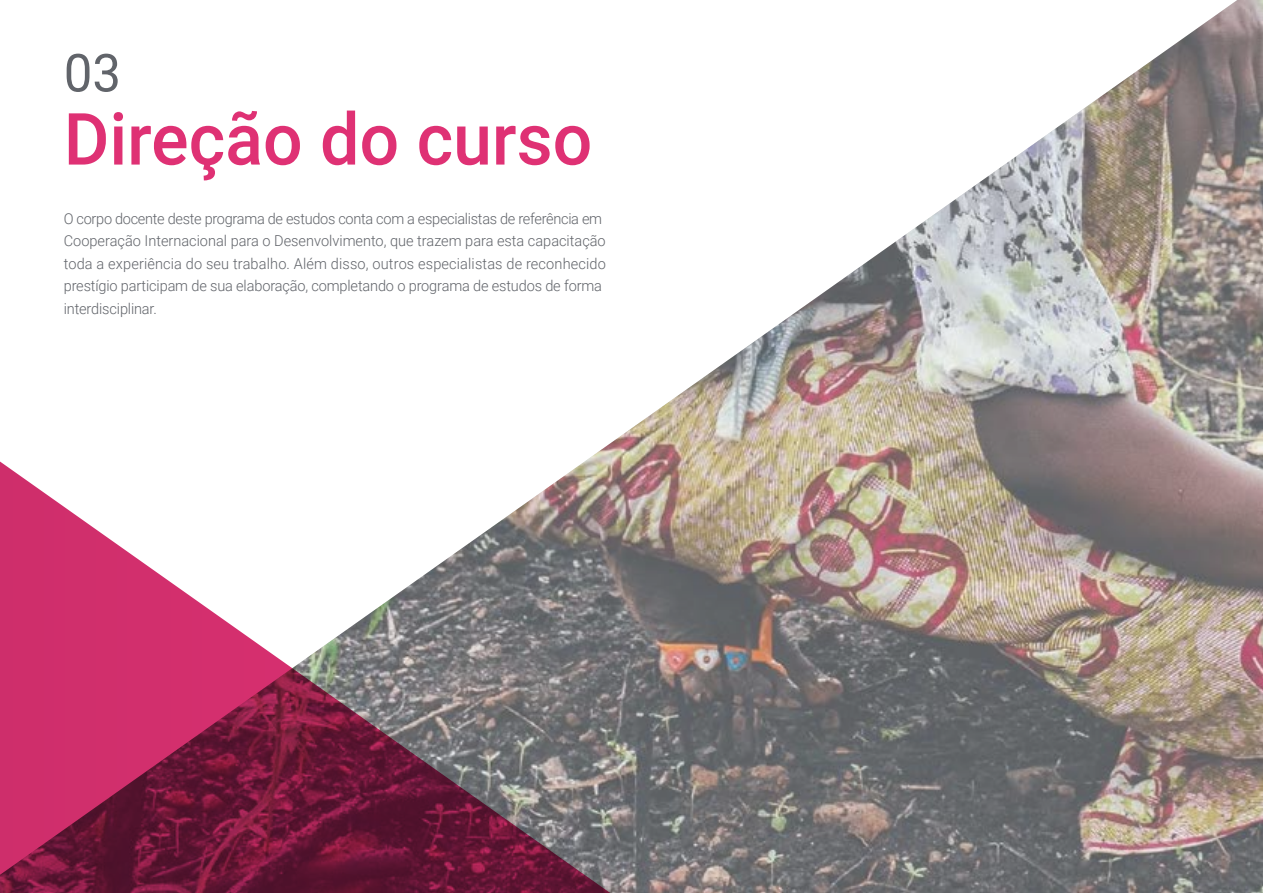
<style>
.page{position:relative;width:1263px;height:893px;background:#fff}
.page>*{position:absolute;margin:0;border:0;box-sizing:border-box;transform-origin:0 0}
.t1{font:500 72px "Roboto";color:#df3174}
.t2{font:52.5px "Roboto";color:#61646a}
.t3{font:300 15px/22.5px "Roboto";letter-spacing:-.01em;color:#61646a}
</style>
<div class="page">
<img style="left:606px;top:0;width:657px;height:893px">
<svg style="left:0;top:446px;width:640px;height:447px"></svg>
<h2 class="t2" style="left:64px;top:36px;width:59px">03</h2>
<h1 class="t1" style="left:64px;top:89px;width:530px">Direção do curso</h1>
<p class="t3" style="left:64px;top:207px;width:544px">O corpo docente deste programa de estudos conta com a especialistas de referência em Cooperação Internacional para o Desenvolvimento, que trazem para esta capacitação toda a experiência do seu trabalho. Além disso, outros especialistas de reconhecido prestígio participam de sua elaboração, completando o programa de estudos de forma interdisciplinar.</p>
</div>
